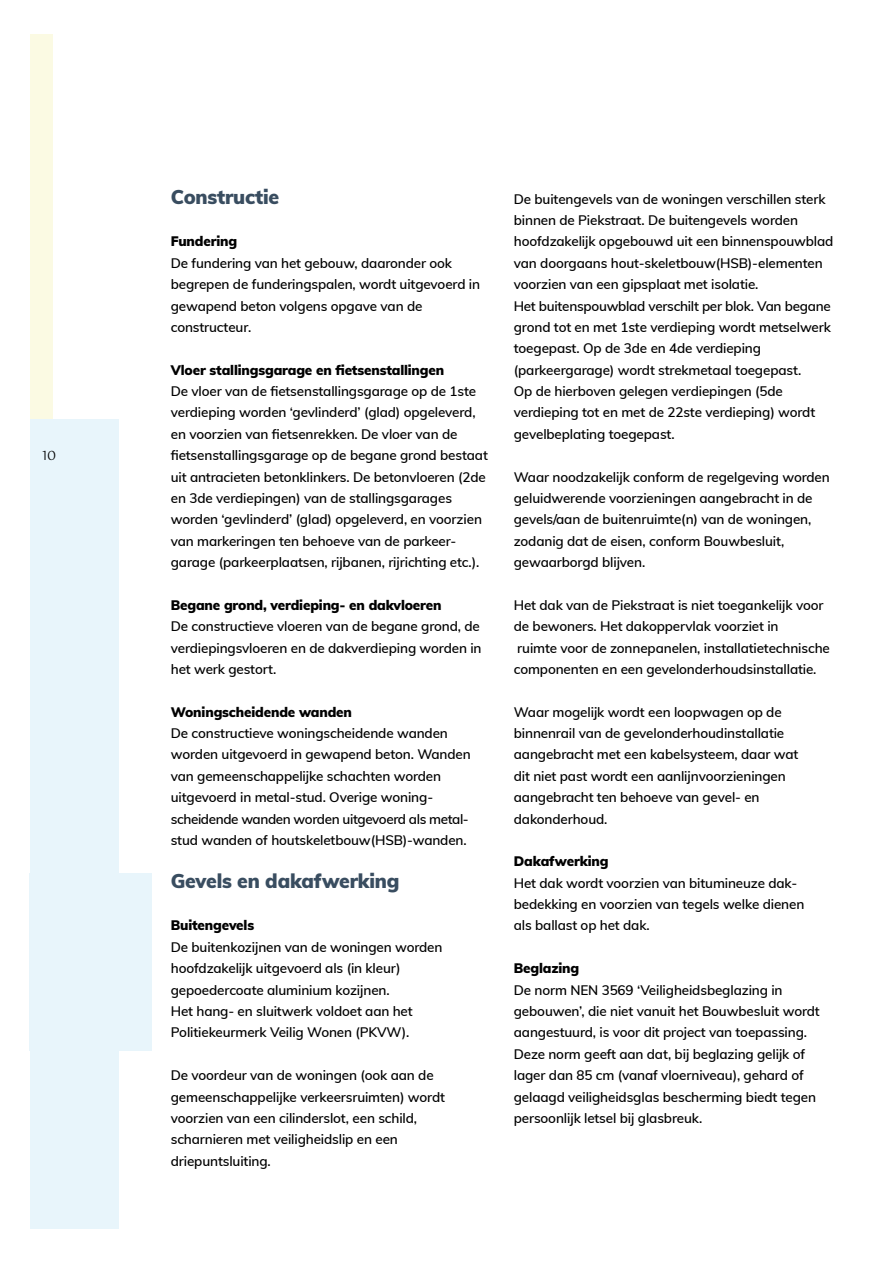
<style>
.page{position:relative;width:893px;height:1263px;background:#fff}
.page>*{position:absolute;margin:0;border:0;box-sizing:border-box;transform-origin:0 0}
.Kop{font:900 19.5px "Muli";letter-spacing:-.01em;color:#394d60}
.Bodytekst{font:600 13.5px/21.3px "Muli";letter-spacing:-.01em;color:#000}
.Tussenkop{font:900 13.5px "Muli";letter-spacing:-.01em;color:#000}
.t1{font:12.75px "P22 Mackinac Pro";color:#000}
</style>
<div class="page">
<div style="left:30px;top:34px;width:22px;height:385px;background:#fbfae3"></div>
<div style="left:30px;top:419px;width:88px;height:453px;background:#e8f5fb"></div>
<div style="left:30px;top:872px;width:122px;height:178px;background:#e8f5fb"></div>
<div style="left:30px;top:1050px;width:88px;height:179px;background:#e8f5fb"></div>
<p class="t1" style="left:43px;top:448px;width:15px">10</p>
<p class="Kop" style="left:171px;top:182px;width:110px">Constructie</p>
<p class="Tussenkop" style="left:171px;top:232px;width:68px">Fundering</p>
<p class="Bodytekst" style="left:171px;top:252px;width:311px">De fundering van het gebouw, daaronder ook begrepen de funderingspalen, wordt uitgevoerd in gewapend beton volgens opgave van de constructeur.</p>
<p class="Tussenkop" style="left:171px;top:360px;width:275px">Vloer stallingsgarage en fietsenstallingen</p>
<p class="Bodytekst" style="left:171px;top:380px;width:319px">De vloer van de fietsenstallingsgarage op de 1ste verdieping worden ‘gevlinderd’ (glad) opgeleverd, en voorzien van fietsenrekken. De vloer van de fietsenstallingsgarage op de begane grond bestaat uit antracieten betonklinkers. De betonvloeren (2de en 3de verdiepingen) van de stallingsgarages worden ‘gevlinderd’ (glad) opgeleverd, en voorzien van markeringen ten behoeve van de parkeer&shy;garage (parkeerplaatsen, rijbanen, rijrichting etc.).</p>
<p class="Tussenkop" style="left:171px;top:595px;width:272px">Begane grond, verdieping- en dakvloeren</p>
<p class="Bodytekst" style="left:171px;top:615px;width:312px">De constructieve vloeren van de begane grond, de verdiepingsvloeren en de dakverdieping worden in het werk gestort.</p>
<p class="Tussenkop" style="left:171px;top:702px;width:183px">Woningscheidende wanden</p>
<p class="Bodytekst" style="left:171px;top:722px;width:301px">De constructieve woningscheidende wanden worden uitgevoerd in gewapend beton. Wanden van gemeenschappelijke schachten worden uitgevoerd in metal-stud. Overige woning&shy;scheidende wanden worden uitgevoerd als metal&shy;stud wanden of houtskeletbouw(HSB)-wanden.</p>
<p class="Kop" style="left:171px;top:866px;width:230px">Gevels en dakafwerking</p>
<p class="Tussenkop" style="left:171px;top:916px;width:85px">Buitengevels</p>
<p class="Bodytekst" style="left:171px;top:936px;width:273px">De buitenkozijnen van de woningen worden hoofdzakelijk uitgevoerd als (in kleur) gepoedercoate aluminium kozijnen.<br>Het hang- en sluitwerk voldoet aan het Politiekeurmerk Veilig Wonen (PKVW).</p>
<p class="Bodytekst" style="left:171px;top:1064px;width:276px">De voordeur van de woningen (ook aan de gemeenschappelijke verkeersruimten) wordt voorzien van een cilinderslot, een schild, scharnieren met veiligheidslip en een driepuntsluiting.</p>
<p class="Bodytekst" style="left:514px;top:187px;width:321px">De buitengevels van de woningen verschillen sterk binnen de Piekstraat. De buitengevels worden hoofdzakelijk opgebouwd uit een binnenspouwblad van doorgaans hout-skeletbouw(HSB)-elementen voorzien van een gipsplaat met isolatie.<br>Het buitenspouwblad verschilt per blok. Van begane grond tot en met 1ste verdieping wordt metselwerk toegepast. Op de 3de en 4de verdieping (parkeergarage) wordt strekmetaal toegepast.<br>Op de hierboven gelegen verdiepingen (5de verdieping tot en met de 22ste verdieping) wordt gevelbeplating toegepast.</p>
<p class="Bodytekst" style="left:514px;top:465px;width:318px">Waar noodzakelijk conform de regelgeving worden geluidwerende voorzieningen aangebracht in de gevels/aan de buitenruimte(n) van de woningen, zodanig dat de eisen, conform Bouwbesluit, gewaarborgd blijven.</p>
<p class="Bodytekst" style="left:514px;top:594px;width:318px">Het dak van de Piekstraat is niet toegankelijk voor de bewoners. Het dakoppervlak voorziet in<br>ruimte voor de zonnepanelen, installatietechnische componenten en een gevelonderhoudsinstallatie.</p>
<p class="Bodytekst" style="left:514px;top:700px;width:286px">Waar mogelijk wordt een loopwagen op de binnenrail van de gevelonderhoudinstallatie aangebracht met een kabelsysteem, daar wat dit niet past wordt een aanlijnvoorzieningen aangebracht ten behoeve van gevel- en dakonderhoud.</p>
<p class="Tussenkop" style="left:514px;top:851px;width:96px">Dakafwerking</p>
<p class="Bodytekst" style="left:514px;top:871px;width:292px">Het dak wordt voorzien van bitumineuze dak&shy;bedekking en voorzien van tegels welke dienen als ballast op het dak.</p>
<p class="Tussenkop" style="left:514px;top:958px;width:67px">Beglazing</p>
<p class="Bodytekst" style="left:514px;top:978px;width:308px">De norm NEN 3569 ‘Veiligheidsbeglazing in gebouwen’, die niet vanuit het Bouwbesluit wordt aangestuurd, is voor dit project van toepassing.<br>Deze norm geeft aan dat, bij beglazing gelijk of lager dan 85 cm (vanaf vloerniveau), gehard of gelaagd veiligheidsglas bescherming biedt tegen persoonlijk letsel bij glasbreuk.</p>
</div>
